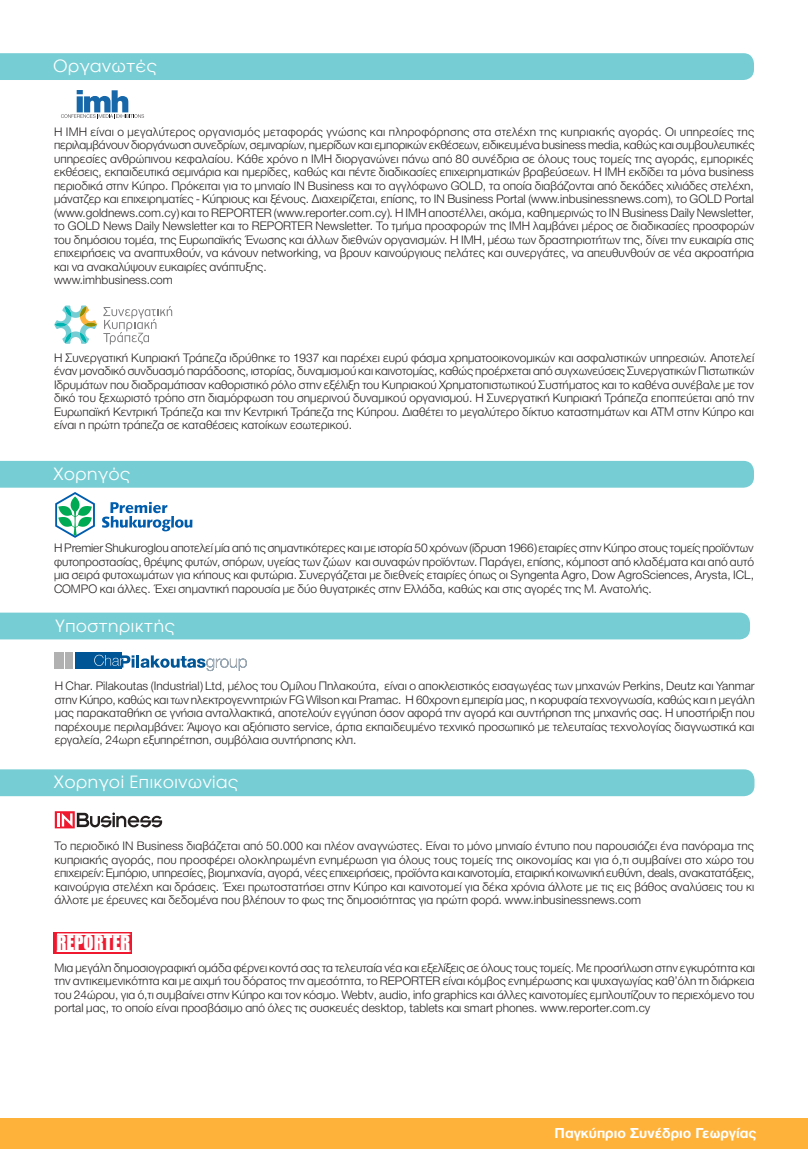
<style>
.page{position:relative;width:808px;height:1149px;background:#fff}
.page>*{position:absolute;margin:0;border:0;box-sizing:border-box;transform-origin:0 0}
.t1{font:18.75px "Impact";color:#fff}
.t2{font:16.5px "Art Avanti Plain";color:#fff}
.t3{font:700 15px "Helvetica Neue Greek 75";color:#fff}
.t4{font:300 12.75px/13.5px "Helvetica Neue Greek 45";color:#241f1f;text-align:justify}
</style>
<div class="page">
<div style="left:0;top:1118px;width:808px;height:30px;background:#ffb239"></div>
<div style="left:0;top:53px;width:754px;height:27px;background:#77cdd4"></div>
<svg style="left:61px;top:90px;width:83px;height:28px"></svg>
<div style="left:0;top:769px;width:754px;height:27px;background:#77cdd4"></div>
<svg style="left:55px;top:811px;width:107px;height:17px"></svg>
<div style="left:54px;top:931px;width:78px;height:21px;background:#ef182e"></div>
<svg style="left:57px;top:933px;width:73px;height:1px"></svg>
<svg style="left:57px;top:950px;width:74px;height:1px"></svg>
<svg style="left:0;top:460px;width:754px;height:78px"></svg>
<svg style="left:54px;top:305px;width:43px;height:39px"></svg>
<svg style="left:103px;top:306px;width:69px;height:38px"></svg>
<div style="left:0;top:612px;width:750px;height:27px;background:#77cdd4"></div>
<div style="left:55px;top:651px;width:9px;height:17px;background:#b1b1b2"></div>
<div style="left:65px;top:651px;width:8px;height:17px;background:#b1b1b2"></div>
<div style="left:75px;top:651px;width:47px;height:17px;background:#005596"></div>
<svg style="left:94px;top:654px;width:153px;height:16px"></svg>
<p class="t2" style="left:53px;top:57px;width:106px">Οργανωτές</p>
<p class="t4" style="left:54px;top:124px;width:702px;text-align:left">H IMH είναι ο μεγαλύτερος οργανισμός μεταφοράς γνώσης και πληροφόρησης στα στελέχη της κυπριακής αγοράς. Οι υπηρεσίες της περιλαμβάνουν διοργάνωση συνεδρίων, σεμιναρίων, ημερίδων και εμπορικών εκθέσεων, ειδικευμένα business media, καθώς και συμβουλευτικές υπηρεσίες ανθρώπινου κεφαλαίου. Κάθε χρόνο η ΙΜΗ διοργανώνει πάνω από 80 συνέδρια σε όλους τους τομείς της αγοράς, εμπορικές εκθέσεις, εκπαιδευτικά σεμινάρια και ημερίδες, καθώς και πέντε διαδικασίες επιχειρηματικών βραβεύσεων. Η IMH εκδίδει τα μόνα business περιοδικά στην Κύπρο. Πρόκειται για τo μηνιαίο IN Business και το αγγλόφωνο GOLD, τα οποία διαβάζονται από δεκάδες χιλιάδες στελέχη, μάνατζερ και επιχειρηματίες - Κύπριους και ξένους. Διαχειρίζεται, επίσης, το IN Business Portal (www.inbusinessnews.com), το GOLD Portal (www.goldnews.com.cy) και το REPORTER (www.reporter.com.cy). Η ΙΜΗ αποστέλλει, ακόμα, καθημερινώς το IN Business Daily Newsletter, το GOLD News Daily Newsletter και το REPORTER Newsletter. Το τμήμα προσφορών της ΙΜΗ λαμβάνει μέρος σε διαδικασίες προσφορών του δημόσιου τομέα, της Ευρωπαϊκής Ένωσης και άλλων διεθνών οργανισμών. Η IMH, μέσω των δραστηριοτήτων της, δίνει την ευκαιρία στις επιχειρήσεις να αναπτυχθούν, να κάνουν networking, να βρουν καινούργιους πελάτες και συνεργάτες, να απευθυνθούν σε νέα ακροατήρια και να ανακαλύψουν ευκαιρίες ανάπτυξης.<br>www.imhbusiness.com</p>
<p class="t4" style="left:54px;top:350px;width:702px">Η Συνεργατική Κυπριακή Τράπεζα ιδρύθηκε το 1937 και παρέχει ευρύ φάσµα χρηµατοοικονοµικών και ασφαλιστικών υπηρεσιών. Αποτελεί έναν μοναδικό συνδυασμό παράδοσης, ιστορίας, δυναμισμού και καινοτομίας, καθώς προέρχεται από συγχωνεύσεις Συνεργατικών Πιστωτικών Ιδρυμάτων που διαδραμάτισαν καθοριστικό ρόλο στην εξέλιξη του Κυπριακού Χρηματοπιστωτικού Συστήματος και το καθένα συνέβαλε με τον δικό του ξεχωριστό τρόπο στη διαμόρφωση του σημερινού δυναμικού οργανισμού. Η Συνεργατική Κυπριακή Τράπεζα εποπτεύεται από την Ευρωπαϊκή Κεντρική Τράπεζα και την Κεντρική Τράπεζα της Κύπρου. Διαθέτει το µεγαλύτερο δίκτυο καταστηµάτων και ΑΤΜ στην Κύπρο και είναι η πρώτη τράπεζα σε καταθέσεις κατοίκων εσωτερικού.</p>
<p class="t2" style="left:53px;top:465px;width:79px">Xορηγός</p>
<p class="t4" style="left:54px;top:541px;width:701px">Η Premier Shukuroglou αποτελεί μία από τις σημαντικότερες και με ιστορία 50 χρόνων (ίδρυση 1966) εταιρίες στην Κύπρο στους τομείς προϊόντων φυτοπροστασίας, θρέψης φυτών, σπόρων, υγείας των ζώων και συναφών προϊόντων. Παράγει, επίσης, κόμποστ από κλαδέματα και από αυτό μια σειρά φυτοχωμάτων για κήπους και φυτώρια. Συνεργάζεται με διεθνείς εταιρίες όπως οι Syngenta Agro, Dow AgroSciences, Arysta, ICL, COMPO και άλλες. Έχει σημαντική παρουσία με δύο θυγατρικές στην Ελλάδα, καθώς και στις αγορές της Μ. Ανατολής.</p>
<p class="t2" style="left:55px;top:616px;width:122px">Υποστηρικτής</p>
<p class="t4" style="left:55px;top:679px;width:701px">Η Char. Pilakoutas (Industrial) Ltd, μέλος του Ομίλου Πηλακούτα, είναι ο αποκλειστικός εισαγωγέας των μηχανών Perkins, Deutz και Yanmar στην Κύπρο, καθώς και των ηλεκτρογεννητριών FG Wilson και Pramac. Η 60χρονη εμπειρία μας, η κορυφαία τεχνογνωσία, καθώς και η μεγάλη μας παρακαταθήκη σε γνήσια ανταλλακτικά, αποτελούν εγγύηση όσον αφορά την αγορά και συντήρηση της μηχανής σας. Η υποστήριξη που παρέχουμε περιλαμβάνει: Άψογο και αξιόπιστο service, άρτια εκπαιδευμένο τεχνικό προσωπικό με τελευταίας τεχνολογίας διαγνωστικά και εργαλεία, 24ωρη εξυπηρέτηση, συμβόλαια συντήρησης κλπ.</p>
<p class="t2" style="left:54px;top:773px;width:187px">Xορηγοί Επικοινωνίας</p>
<p class="t4" style="left:55px;top:838px;width:701px">Το περιοδικό IN Business διαβάζεται από 50.000 και πλέον αναγνώστες. Είναι το μόνο μηνιαίο έντυπο που παρουσιάζει ένα πανόραμα της κυπριακής αγοράς, που προσφέρει ολοκληρωμένη ενημέρωση για όλους τους τομείς της οικονομίας και για ό,τι συμβαίνει στο χώρο του επιχειρείν: Εμπόριο, υπηρεσίες, βιομηχανία, αγορά, νέες επιχειρήσεις, προϊόντα και καινοτομία, εταιρική κοινωνική ευθύνη, deals, ανακατατάξεις, καινούργια στελέχη και δράσεις. Έχει πρωτοστατήσει στην Κύπρο και καινοτομεί για δέκα χρόνια άλλοτε με τις εις βάθος αναλύσεις του κι άλλοτε με έρευνες και δεδομένα που βλέπουν το φως της δημοσιότητας για πρώτη φορά. www.inbusinessnews.com</p>
<h1 class="t1" style="left:56px;top:930px;width:76px">REPORTER</h1>
<p class="t4" style="left:55px;top:960px;width:702px">Μια μεγάλη δημοσιογραφική ομάδα φέρνει κοντά σας τα τελευταία νέα και εξελίξεις σε όλους τους τομείς. Με προσήλωση στην εγκυρότητα και την αντικειμενικότητα και με αιχμή του δόρατος την αμεσότητα, το REPORTER είναι κόμβος ενημέρωσης και ψυχαγωγίας καθ’όλη τη διάρκεια του 24ώρου, για ό,τι συμβαίνει στην Κύπρο και τον κόσμο. Webtv, audio, info graphics και άλλες καινοτομίες εμπλουτίζουν το περιεχόμενο του portal μας, το οποίο είναι προσβάσιμο από όλες τις συσκευές desktop, tablets και smart phones. www.reporter.com.cy</p>
<p class="t3" style="left:555px;top:1124px;width:203px">Παγκύπριο Συνέδριο Γεωργίας</p>
</div>
